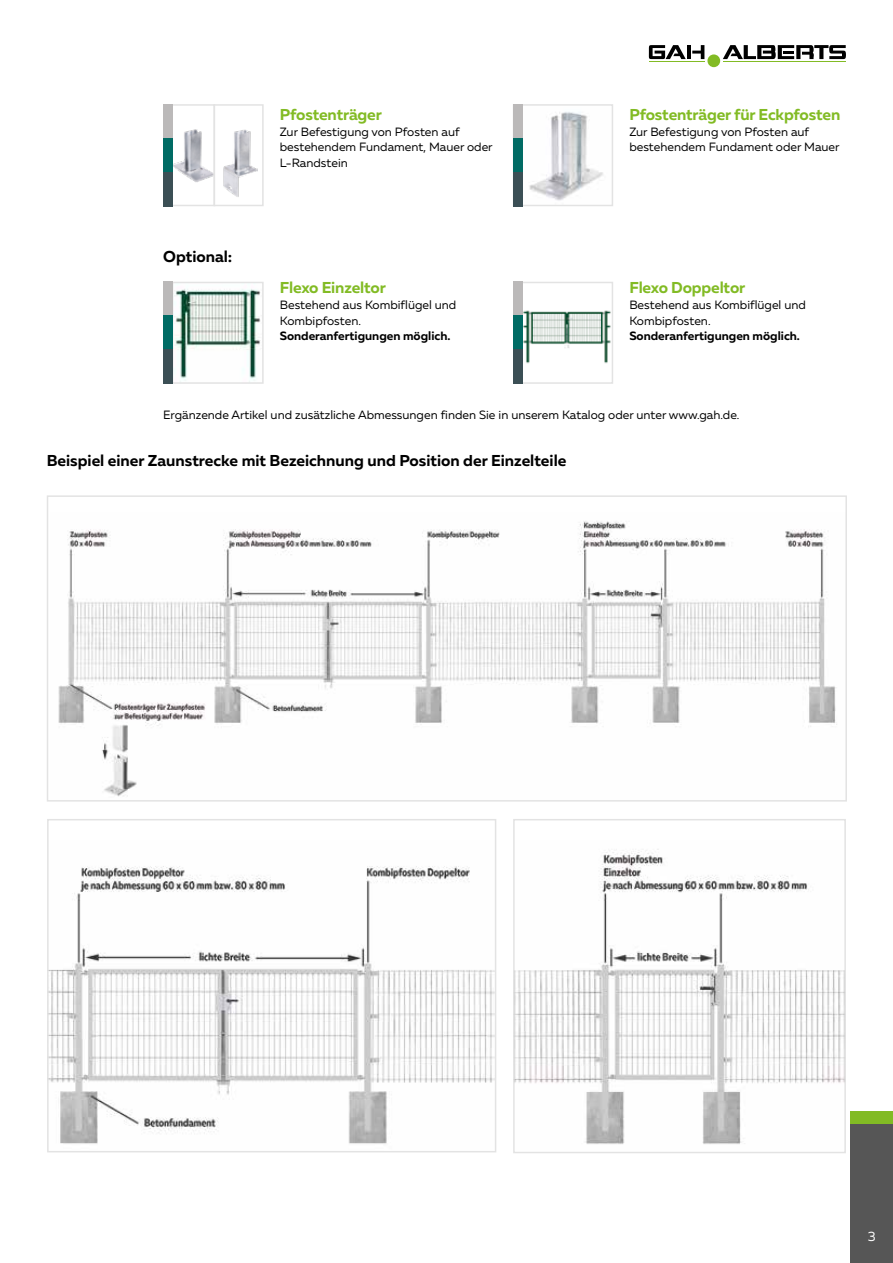
<style>
.page{position:relative;width:893px;height:1263px;background:#fff}
.page>*{position:absolute;margin:0;border:0;box-sizing:border-box;transform-origin:0 0}
.t1{font:700 15.75px "Muller";color:#000}
.t2{font:700 15.75px "Muller";letter-spacing:-.01em;color:#82bb24}
.t3{font:13.5px "Muller";color:#fff}
.t4{font:12px/15.8px "Muller";color:#000}
.t5{font:700 12px "Muller";color:#000}
</style>
<div class="page">
<img style="left:173px;top:129px;width:39px;height:53px">
<div style="left:163px;top:104px;width:52px;height:102px;border:2px solid #e3e3e3"></div>
<img style="left:223px;top:129px;width:35px;height:68px">
<div style="left:213px;top:104px;width:51px;height:102px;border:2px solid #e3e3e3"></div>
<img style="left:175px;top:289px;width:86px;height:92px">
<div style="left:172px;top:282px;width:92px;height:102px;border:2px solid #e3e3e3"></div>
<img style="left:522px;top:107px;width:81px;height:96px">
<div style="left:513px;top:104px;width:100px;height:102px;border:2px solid #e3e3e3"></div>
<img style="left:524px;top:310px;width:86px;height:54px">
<div style="left:521px;top:282px;width:92px;height:102px;border:2px solid #e3e3e3"></div>
<img style="left:58px;top:521px;width:779px;height:276px">
<div style="left:47px;top:495px;width:800px;height:306px;border:2px solid #e3e3e3"></div>
<img style="left:50px;top:866px;width:443px;height:278px">
<div style="left:47px;top:819px;width:449px;height:333px;border:2px solid #e3e3e3"></div>
<img style="left:516px;top:849px;width:327px;height:295px">
<div style="left:513px;top:819px;width:333px;height:334px;border:2px solid #e3e3e3"></div>
<div style="left:163px;top:104px;width:10px;height:34px;background:#bbb9b9"></div>
<div style="left:513px;top:104px;width:9px;height:34px;background:#bbb9b9"></div>
<div style="left:163px;top:138px;width:10px;height:34px;background:#006b64"></div>
<div style="left:513px;top:138px;width:9px;height:34px;background:#006b64"></div>
<div style="left:163px;top:172px;width:10px;height:34px;background:#3b4f55"></div>
<div style="left:513px;top:172px;width:9px;height:34px;background:#3b4f55"></div>
<div style="left:163px;top:282px;width:10px;height:34px;background:#bbb9b9"></div>
<div style="left:513px;top:282px;width:9px;height:34px;background:#bbb9b9"></div>
<div style="left:163px;top:316px;width:10px;height:34px;background:#006b64"></div>
<div style="left:513px;top:316px;width:9px;height:34px;background:#006b64"></div>
<div style="left:163px;top:350px;width:10px;height:34px;background:#3b4f55"></div>
<div style="left:513px;top:350px;width:9px;height:34px;background:#3b4f55"></div>
<div style="left:850px;top:1124px;width:43px;height:139px;background:#565656"></div>
<div style="left:850px;top:1111px;width:43px;height:13px;background:#82bb24"></div>
<svg style="left:649px;top:45px;width:37px;height:14px"></svg>
<hr style="left:687px;top:45px;width:4px;height:14px;background:#000">
<svg style="left:692px;top:45px;width:12px;height:14px"></svg>
<hr style="left:723px;top:61px;width:123px;height:1px;background:#82bb24">
<hr style="left:649px;top:61px;width:55px;height:1px;background:#82bb24">
<svg style="left:723px;top:45px;width:123px;height:14px"></svg>
<div style="left:707px;top:54px;width:13px;height:13px;background:#82bb24;border-radius:50%"></div>
<h1 class="t1" style="left:163px;top:246px;width:71px">Optional:</h1>
<h1 class="t2" style="left:280px;top:105px;width:104px">Pfostenträger</h1>
<p class="t4" style="left:280px;top:123px;width:214px">Zur Befestigung von Pfosten auf bestehendem Fundament, Mauer oder<br>L-Randstein</p>
<h1 class="t2" style="left:280px;top:278px;width:108px">Flexo Einzeltor</h1>
<p class="t4" style="left:280px;top:297px;width:178px">Bestehend aus Kombiflügel und<br>Kombipfosten.</p>
<p class="t5" style="left:280px;top:329px;width:172px">Sonderanfertigungen möglich.</p>
<h1 class="t2" style="left:629px;top:105px;width:212px">Pfostenträger für Eckpfosten</h1>
<p class="t4" style="left:629px;top:123px;width:212px">Zur Befestigung von Pfosten auf bestehendem Fundament oder Mauer</p>
<h1 class="t2" style="left:629px;top:278px;width:118px">Flexo Doppeltor</h1>
<p class="t4" style="left:629px;top:297px;width:178px">Bestehend aus Kombiflügel und<br>Kombipfosten.</p>
<p class="t5" style="left:629px;top:329px;width:172px">Sonderanfertigungen möglich.</p>
<p class="t4" style="left:163px;top:407px;width:578px">Ergänzende Artikel und zusätzliche Abmessungen finden Sie in unserem Katalog oder unter www.gah.de.</p>
<h1 class="t1" style="left:47px;top:451px;width:521px">Beispiel einer Zaunstrecke mit Bezeichnung und Position der Einzelteile</h1>
<p class="t3" style="left:868px;top:1227px;width:9px">3</p>
</div>
